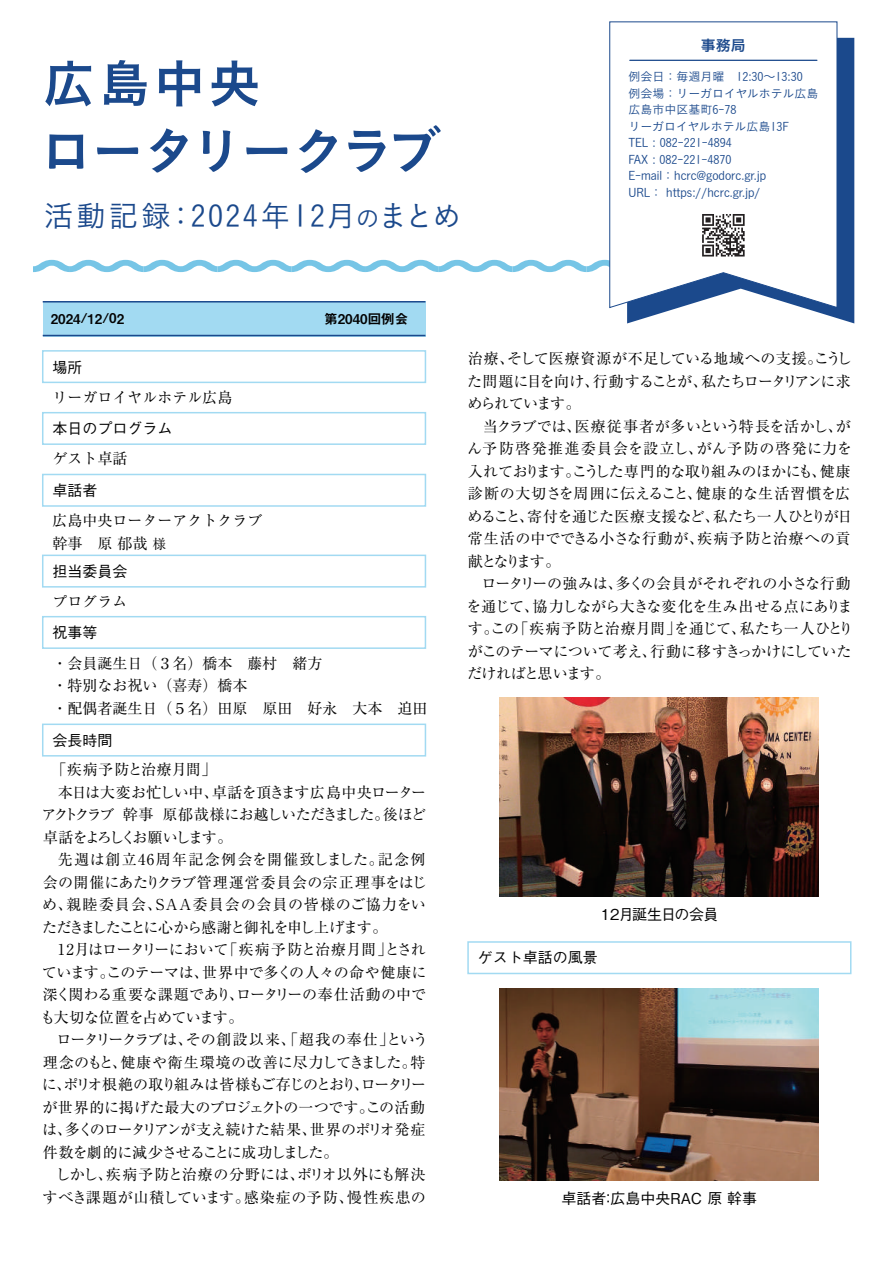
<style>
.page{position:relative;width:893px;height:1263px;background:#fff}
.page>*{position:absolute;margin:0;border:0;box-sizing:border-box;transform-origin:0 0}
.t1{font:51.75px/67.5px "Koburina Go Std N W6";letter-spacing:-.01em;color:#1b498c}
.t2{font:30px "Koburina Go Std N W3";letter-spacing:.08em;color:#1b498c}
.t3{font:15px/22.5px "Ryumin Pr 6 N";letter-spacing:-.01em;color:#030303}
.t4{font:500 15px "Gothic BBB Pr 6 N";color:#030303}
.t5{font:15px "Ryumin Pr 6 N";letter-spacing:-.05em;color:#030303}
.t6{font:15px "Ryumin Pr 6 N";letter-spacing:-.045em;color:#030303}
.t7{font:15px "Ryumin Pr 6 N";letter-spacing:.025em;color:#030303}
.t8{font:15px "Ryumin Pr 6 N";letter-spacing:-.115em;color:#030303}
.t9{font:15px "Ryumin Pr 6 N";letter-spacing:-.07em;color:#030303}
.t10{font:15px "Ryumin Pr 6 N";letter-spacing:-.035em;color:#030303}
.t11{font:15px "Ryumin Pr 6 N";letter-spacing:.03em;color:#030303}
.t12{font:15px "Ryumin Pr 6 N";letter-spacing:.075em;color:#030303}
.t13{font:15px "Ryumin Pr 6 N";letter-spacing:.045em;color:#030303}
.t14{font:15px "Ryumin Pr 6 N";letter-spacing:.09em;color:#030303}
.t15{font:15px "Ryumin Pr 6 N";letter-spacing:-.09em;color:#030303}
.t16{font:15px "Ryumin Pr 6 N";letter-spacing:-.155em;color:#030303}
.t17{font:500 15px "Gothic BBB Pr 6 N";letter-spacing:-.05em;color:#030303}
.t18{font:15px "Koburina Go Std N W6";color:#1b498c}
.t19{font:13.5px "Midashi Go Pr 6 N MB31";color:#030303}
.t20{font:12px/16.5px "Koburina Go Std N W3";color:#1b498c}
.s1{font-size:24px}
.s2{font-size:13.5px}
</style>
<div class="page">
<svg style="left:34px;top:259px;width:575px;height:14px"></svg>
<svg style="left:627px;top:38px;width:227px;height:285px;fill:#1b498c"></svg>
<svg style="left:609px;top:21px;width:229px;height:288px"></svg>
<svg style="left:702px;top:214px;width:43px;height:42px"></svg>
<hr style="left:630px;top:60px;width:187px;height:1px;background:#1b498c">
<div style="left:42px;top:350px;width:384px;height:33px;border:2px solid #a2daf2"></div>
<div style="left:42px;top:412px;width:384px;height:33px;border:2px solid #a2daf2"></div>
<div style="left:42px;top:474px;width:384px;height:33px;border:2px solid #a2daf2"></div>
<div style="left:42px;top:555px;width:384px;height:33px;border:2px solid #a2daf2"></div>
<div style="left:467px;top:941px;width:384px;height:33px;border:2px solid #a2daf2"></div>
<div style="left:43px;top:301px;width:382px;height:35px;background:#a2daf2"></div>
<hr style="left:43px;top:301px;width:382px;height:1px;background:#1b498c">
<hr style="left:43px;top:335px;width:382px;height:1px;background:#1b498c">
<div style="left:42px;top:616px;width:384px;height:33px;border:2px solid #a2daf2"></div>
<div style="left:42px;top:723px;width:384px;height:33px;border:2px solid #a2daf2"></div>
<img style="left:500px;top:697px;width:319px;height:200px">
<img style="left:500px;top:989px;width:319px;height:191px">
<h1 class="t1" style="left:40px;top:51px;width:402px">広島中央<br>ロータリークラブ</h1>
<h2 class="t2" style="left:44px;top:193px;width:420px">活動記録：2024年12月<span class="s1">の</span>まとめ</h2>
<p class="t18" style="left:701px;top:33px;width:46px">事務局</p>
<p class="t20" style="left:628px;top:68px;width:192px">例会日：毎週月曜　12:30～13:30<br>例会場：リーガロイヤルホテル広島広島市中区基町6-78<br>リーガロイヤルホテル広島13F<br>TEL : 082-221-4894<br>FAX : 082-221-4870<br>E-mail：hcrc@godorc.gr.jp<br>URL： https://hcrc.gr.jp/</p>
<p class="t19" style="left:51px;top:308px;width:75px">2024/12/02</p>
<p class="t19" style="left:324px;top:308px;width:86px">第2040回例会</p>
<p class="t4" style="left:52px;top:355px;width:31px">場所</p>
<p class="t3" style="left:52px;top:385px;width:182px">リーガロイヤルホテル広島</p>
<p class="t4" style="left:52px;top:417px;width:121px">本日のプログラム</p>
<p class="t3" style="left:52px;top:447px;width:76px">ゲスト卓話</p>
<p class="t4" style="left:52px;top:479px;width:46px">卓話者</p>
<p class="t3" style="left:52px;top:509px;width:227px">広島中央ローターアクトクラブ　幹事　原 郁哉<span class="s2">様</span></p>
<p class="t4" style="left:52px;top:559px;width:76px">担当委員会</p>
<p class="t3" style="left:52px;top:589px;width:76px">プログラム</p>
<p class="t4" style="left:52px;top:621px;width:46px">祝事等</p>
<p class="t3" style="left:52px;top:651px;width:377px">・会員誕生日（３名）橋本　藤村　緒方<br>・特別なお祝い（喜寿）橋本<br>・配偶者誕生日（５名）田原　原田　好永　大本　迫田</p>
<p class="t4" style="left:52px;top:728px;width:61px">会長時間</p>
<p class="t7" style="left:51px;top:758px;width:167px">「疾病予防と治療月間」</p>
<p class="t5" style="left:58px;top:780px;width:370px">本日は大変お忙しい中、卓話を頂きます広島中央ローター</p>
<p class="t9" style="left:41px;top:803px;width:386px">アクトクラブ 幹事 原郁哉様にお越しいただきました。後ほど</p>
<p class="t16" style="left:43px;top:825px;width:191px">卓話をよろしくお願いします。</p>
<p class="t14" style="left:58px;top:848px;width:369px">先週は創立46周年記念例会を開催致しました。記念例</p>
<p class="t7" style="left:43px;top:870px;width:385px">会の開催にあたりクラブ管理運営委員会の宗正理事をはじ</p>
<p class="t12" style="left:42px;top:893px;width:385px">め、親睦委員会、SAA委員会の会員の皆様のご協力をい</p>
<p class="t15" style="left:42px;top:915px;width:347px">ただきましたことに心から感謝と御礼を申し上げます。</p>
<p class="t10" style="left:58px;top:938px;width:369px">12月はロータリーにおいて「疾病予防と治療月間」とされ</p>
<p class="t3" style="left:42px;top:960px;width:386px">ています。このテーマは、世界中で多くの人々の命や健康に</p>
<p class="t3" style="left:43px;top:982px;width:385px">深く関わる重要な課題であり、ロータリーの奉仕活動の中で</p>
<p class="t6" style="left:40px;top:1005px;width:204px">も大切な位置を占めています。</p>
<p class="t3" style="left:56px;top:1027px;width:373px">ロータリークラブは、その創設以来、「超我の奉仕」という</p>
<p class="t11" style="left:43px;top:1050px;width:384px">理念のもと、健康や衛生環境の改善に尽力してきました。特</p>
<p class="t8" style="left:42px;top:1073px;width:386px">に、ポリオ根絶の取り組みは皆様もご存じのとおり、ロータリー</p>
<p class="t3" style="left:42px;top:1095px;width:384px">が世界的に掲げた最大のプロジェクトの一つです。この活動</p>
<p class="t6" style="left:42px;top:1118px;width:385px">は、多くのロータリアンが支え続けた結果、世界のポリオ発症</p>
<p class="t5" style="left:43px;top:1140px;width:297px">件数を劇的に減少させることに成功しました。</p>
<p class="t3" style="left:55px;top:1162px;width:372px">しかし、疾病予防と治療の分野には、ポリオ以外にも解決</p>
<p class="t13" style="left:43px;top:1185px;width:385px">すべき課題が山積しています。感染症の予防、慢性疾患の</p>
<p class="t3" style="left:467px;top:346px;width:386px;text-align:justify">治療、そして医療資源が不足している地域への支援。こうした問題に目を向け、行動することが、私たちロータリアンに求められています。</p>
<p class="t3" style="left:467px;top:414px;width:387px;text-indent:16px">当クラブでは、医療従事者が多いという特長を活かし、がん予防啓発推進委員会を設立し、がん予防の啓発に力を入れております。こうした専門的な取り組みのほかにも、健康診断の大切さを周囲に伝えること、健康的な生活習慣を広めること、寄付を通じた医療支援など、私たち一人ひとりが日常生活の中でできる小さな行動が、疾病予防と治療への貢献となります。</p>
<p class="t3" style="left:466px;top:571px;width:389px;text-indent:15px">ロータリーの強みは、多くの会員がそれぞれの小さな行動を通じて、協力しながら大きな変化を生み出せる点にあります。この「疾病予防と治療月間」を通じて、私たち一人ひとりがこのテーマについて考え、行動に移すきっかけにしていただければと思います。</p>
<p class="t17" style="left:601px;top:903px;width:119px">12月誕生日の会員</p>
<p class="t4" style="left:478px;top:945px;width:121px">ゲスト卓話の風景</p>
<p class="t4" style="left:561px;top:1186px;width:197px">卓話者：広島中央RAC 原 幹事</p>
</div>
